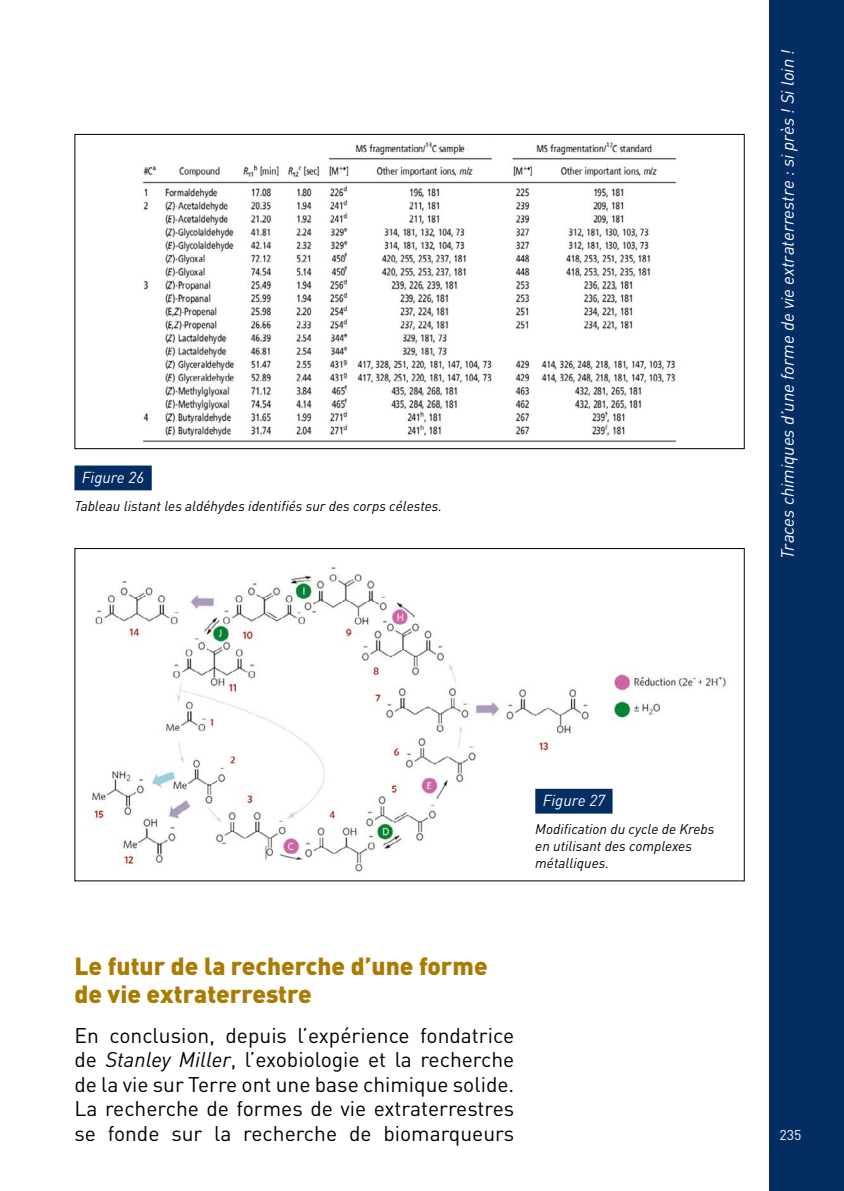
<style>
.page{position:relative;width:844px;height:1191px;background:#fff}
.page>*{position:absolute;margin:0;border:0;box-sizing:border-box;transform-origin:0 0}
.t1{font:900 24.5px/28px "DIN";color:#aa7b00}
.t2{font:21px/24.5px "DIN";color:#000;text-align:justify}
.t3{font:italic 17.5px "DIN";color:#fff}
.t4{font:italic 15.75px "DIN";color:#fff}
.t5{font:italic 14px/16.8px "DIN";color:#000}
.t6{font:14px "DIN";color:#fff}
.s1{font-style:italic}
</style>
<div class="page">
<div style="left:769px;top:0;width:74px;height:1191px;background:#042d64"></div>
<div style="left:74px;top:465px;width:78px;height:25px;background:#042d64"></div>
<img style="left:142px;top:142px;width:534px;height:300px">
<img style="left:92px;top:567px;width:634px;height:305px">
<div style="left:535px;top:789px;width:77px;height:24px;background:#042d64"></div>
<p class="t4" style="left:82px;top:467px;width:64px">Figure 26</p>
<p class="t5" style="left:74px;top:497px;width:369px">Tableau listant les aldéhydes identifiés sur des corps célestes.</p>
<p class="t3" style="left:776px;top:559px;width:510px;rotate:-90deg">Traces chimiques d’une forme de vie extraterrestre : si près ! Si loin !</p>
<p class="t4" style="left:542px;top:790px;width:64px">Figure 27</p>
<p class="t5" style="left:535px;top:820px;width:181px">Modification du cycle de Krebs en utilisant des complexes métalliques.</p>
<p class="t1" style="left:74px;top:951px;width:414px">Le futur de la recherche d’une forme de vie extraterrestre</p>
<p class="t2" style="left:74px;top:1022px;width:441px">En conclusion, depuis l’expérience fondatrice de <span class="s1">Stanley Miller</span>, l’exobiologie et la recherche de la vie sur Terre ont une base chimique solide.<br>La recherche de formes de vie extraterrestres se fonde sur la recherche de biomarqueurs</p>
<p class="t6" style="left:779px;top:1125px;width:23px">235</p>
</div>
